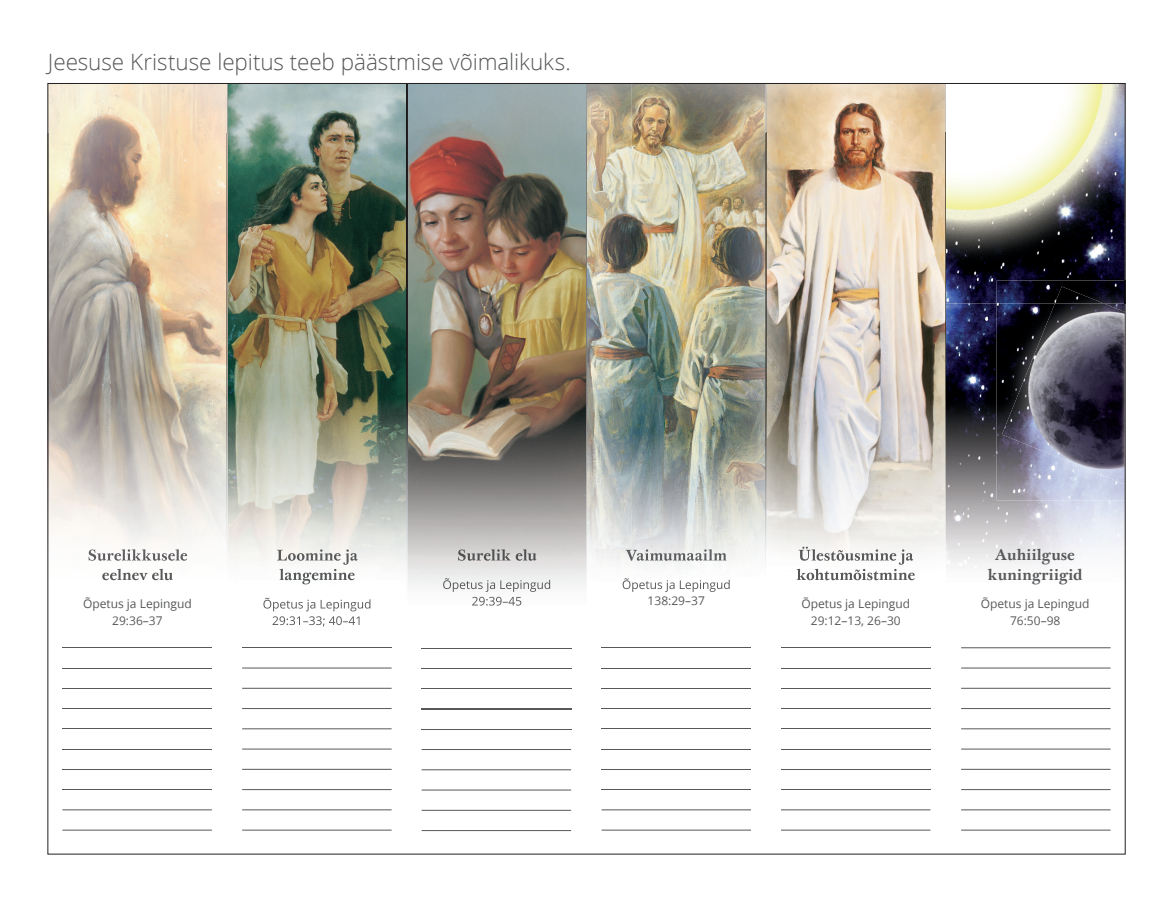
<style>
.page{position:relative;width:1175px;height:905px;background:#fff}
.page>*{position:absolute;margin:0;border:0;box-sizing:border-box;transform-origin:0 0}
.t1{font:300 22.5px "Zoramlds Lat";letter-spacing:-.005em;color:#57585a}
.t2{font:700 15px/19.5px "Mc Kay Prolds Lat";letter-spacing:.02em;color:#57585a;text-align:center}
.t3{font:12px/16.5px "Zoramlds Lat";color:#57585a;text-align:center}
</style>
<div class="page">
<img style="left:946px;top:303px;width:177px;height:488px">
<hr style="left:770px;top:663px;width:355px;height:1px;background:#fff">
<img style="left:996px;top:303px;width:130px;height:197px">
<img style="left:1001px;top:303px;width:122px;height:181px">
<img style="left:1125px;top:83px;width:1px;height:197px">
<img style="left:946px;top:85px;width:177px;height:218px">
<img style="left:996px;top:280px;width:127px;height:23px">
<svg style="left:1125px;top:280px;width:1px;height:23px"></svg>
<img style="left:1054px;top:286px;width:49px;height:17px">
<hr style="left:62px;top:809px;width:150px;height:1px;background:#57585a">
<hr style="left:62px;top:829px;width:150px;height:1px;background:#57585a">
<hr style="left:242px;top:809px;width:149px;height:1px;background:#57585a">
<hr style="left:242px;top:829px;width:149px;height:1px;background:#57585a">
<hr style="left:601px;top:809px;width:150px;height:1px;background:#57585a">
<hr style="left:601px;top:829px;width:150px;height:1px;background:#57585a">
<hr style="left:781px;top:809px;width:149px;height:1px;background:#57585a">
<hr style="left:781px;top:829px;width:149px;height:1px;background:#57585a">
<hr style="left:961px;top:647px;width:149px;height:1px;background:#57585a">
<hr style="left:961px;top:667px;width:149px;height:1px;background:#57585a">
<hr style="left:961px;top:688px;width:149px;height:1px;background:#57585a">
<hr style="left:961px;top:708px;width:149px;height:1px;background:#57585a">
<hr style="left:961px;top:728px;width:149px;height:1px;background:#57585a">
<hr style="left:961px;top:748px;width:149px;height:1px;background:#57585a">
<hr style="left:961px;top:769px;width:149px;height:1px;background:#57585a">
<hr style="left:961px;top:789px;width:149px;height:1px;background:#57585a">
<hr style="left:961px;top:809px;width:149px;height:1px;background:#57585a">
<hr style="left:961px;top:829px;width:149px;height:1px;background:#57585a">
<hr style="left:421px;top:810px;width:150px;height:1px;background:#57585a">
<hr style="left:421px;top:830px;width:150px;height:1px;background:#57585a">
<img style="left:421px;top:85px;width:525px;height:706px">
<img style="left:587px;top:85px;width:179px;height:49px">
<img style="left:765px;top:134px;width:1px;height:457px">
<img style="left:407px;top:85px;width:179px;height:651px">
<img style="left:457px;top:549px;width:80px;height:11px">
<img style="left:442px;top:578px;width:109px;height:14px">
<img style="left:472px;top:596px;width:50px;height:9px">
<img style="left:421px;top:648px;width:150px;height:1px">
<img style="left:421px;top:668px;width:150px;height:1px">
<img style="left:421px;top:688px;width:150px;height:1px">
<img style="left:421px;top:708px;width:150px;height:1px">
<img style="left:421px;top:729px;width:150px;height:1px">
<img style="left:586px;top:85px;width:1px;height:706px">
<img style="left:407px;top:133px;width:1px;height:603px">
<img style="left:586px;top:133px;width:1px;height:603px">
<img style="left:62px;top:647px;width:330px;height:144px">
<img style="left:227px;top:85px;width:180px;height:578px">
<img style="left:766px;top:85px;width:179px;height:494px">
<img style="left:798px;top:546px;width:115px;height:18px">
<img style="left:796px;top:569px;width:119px;height:10px">
<img style="left:766px;top:133px;width:1px;height:446px">
<img style="left:945px;top:133px;width:1px;height:446px">
<img style="left:50px;top:134px;width:177px;height:447px">
<img style="left:87px;top:549px;width:100px;height:11px">
<img style="left:102px;top:569px;width:71px;height:11px">
<img style="left:50px;top:85px;width:177px;height:49px">
<img style="left:227px;top:133px;width:1px;height:453px">
<h1 class="t1" style="left:48px;top:46px;width:524px">Jeesuse Kristuse lepitus teeb päästmise võimalikuks.</h1>
<p class="t3" style="left:83px;top:596px;width:110px">Õpetus ja Lepingud<br>29:36–37</p>
<p class="t3" style="left:647px;top:593px;width:59px">138:29–37</p>
<p class="t3" style="left:801px;top:596px;width:110px">Õpetus ja Lepingud<br>29:12–13, 26–30</p>
<p class="t2" style="left:987px;top:545px;width:96px">Auhiilguse kuningriigid</p>
<p class="t3" style="left:980px;top:596px;width:110px">Õpetus ja Lepingud<br>76:50–98</p>
</div>
